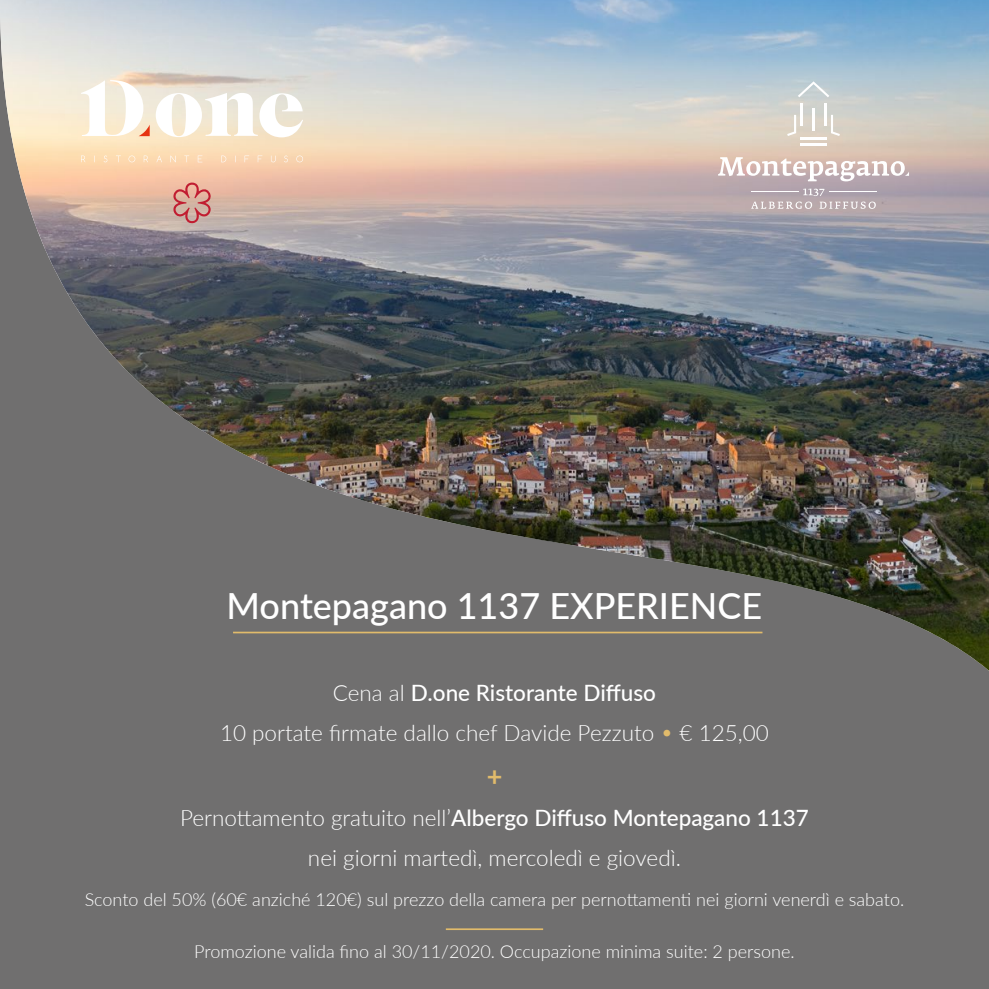
<style>
.page{position:relative;width:989px;height:989px;background:#706f6f}
.page>*{position:absolute;margin:0;border:0;box-sizing:border-box;transform-origin:0 0}
.t1{font:500 36px "Lato";color:#fff}
.t2{font:700 27px "Lato";color:#e1bb6b}
.t3{font:300 22.5px/39.8px "Lato";color:#fff;text-align:center}
.t4{font:300 18px "Lato";color:#fff}
.s1{font-weight:500}
.s2{color:#e1bb6b}
</style>
<div class="page">
<img style="left:0;top:0;width:989px;height:671px">
<svg style="left:156px;top:93px;width:147px;height:44px;background:#f6f2e9"></svg>
<svg style="left:81px;top:80px;width:69px;height:56px;background:#f8efe2"></svg>
<svg style="left:81px;top:156px;width:4px;height:6px"></svg>
<svg style="left:104px;top:156px;width:3px;height:6px"></svg>
<svg style="left:116px;top:156px;width:5px;height:6px"></svg>
<svg style="left:128px;top:156px;width:7px;height:6px"></svg>
<svg style="left:144px;top:156px;width:4px;height:6px"></svg>
<svg style="left:157px;top:156px;width:5px;height:6px"></svg>
<svg style="left:170px;top:156px;width:6px;height:6px"></svg>
<svg style="left:184px;top:156px;width:5px;height:6px"></svg>
<svg style="left:198px;top:156px;width:4px;height:6px"></svg>
<svg style="left:221px;top:156px;width:5px;height:6px"></svg>
<svg style="left:244px;top:156px;width:5px;height:6px"></svg>
<svg style="left:258px;top:156px;width:4px;height:6px"></svg>
<svg style="left:271px;top:156px;width:4px;height:6px"></svg>
<svg style="left:284px;top:156px;width:4px;height:6px"></svg>
<svg style="left:296px;top:156px;width:7px;height:6px"></svg>
<svg style="left:718px;top:157px;width:191px;height:24px;background:#dac9c7"></svg>
<hr style="left:829px;top:191px;width:47px;height:1px;background:#fff">
<svg style="left:798px;top:81px;width:31px;height:16px"></svg>
<hr style="left:812px;top:108px;width:2px;height:23px;background:#fff">
<hr style="left:800px;top:137px;width:27px;height:2px;background:#fff">
<hr style="left:800px;top:143px;width:27px;height:2px;background:#fff">
<hr style="left:800px;top:103px;width:3px;height:23px;background:#fff">
<hr style="left:824px;top:103px;width:2px;height:23px;background:#fff">
<svg style="left:831px;top:115px;width:9px;height:21px"></svg>
<svg style="left:787px;top:115px;width:9px;height:21px"></svg>
<svg style="left:751px;top:188px;width:124px;height:21px;background:#bfb2b7"></svg>
<hr style="left:446px;top:928px;width:97px;height:2px;background:#e1bb6b">
<hr style="left:233px;top:631px;width:529px;height:2px;background:#e1bb6b">
<svg style="left:173px;top:183px;width:38px;height:40px;background:#d29087"></svg>
<h1 class="t1" style="left:226px;top:580px;width:537px">Montepagano 1137 EXPERIENCE</h1>
<p class="t3" style="left:220px;top:672px;width:550px">Cena al <span class="s1">D.one Ristorante Diffuso<br></span>10 portate firmate dallo chef Davide Pezzuto <span class="s2">•</span> € 125,00</p>
<p class="t2" style="left:486px;top:756px;width:17px">+</p>
<p class="t3" style="left:180px;top:797px;width:630px">Pernottamento gratuito nell’<span class="s1">Albergo Diffuso Montepagano 1137 </span>nei giorni martedì, mercoledì e giovedì.</p>
<p class="t4" style="left:85px;top:886px;width:821px">Sconto del 50% (60€ anziché 120€) sul prezzo della camera per pernottamenti nei giorni venerdì e sabato.</p>
<p class="t4" style="left:194px;top:939px;width:602px">Promozione valida fino al 30/11/2020. Occupazione minima suite: 2 persone.</p>
</div>
